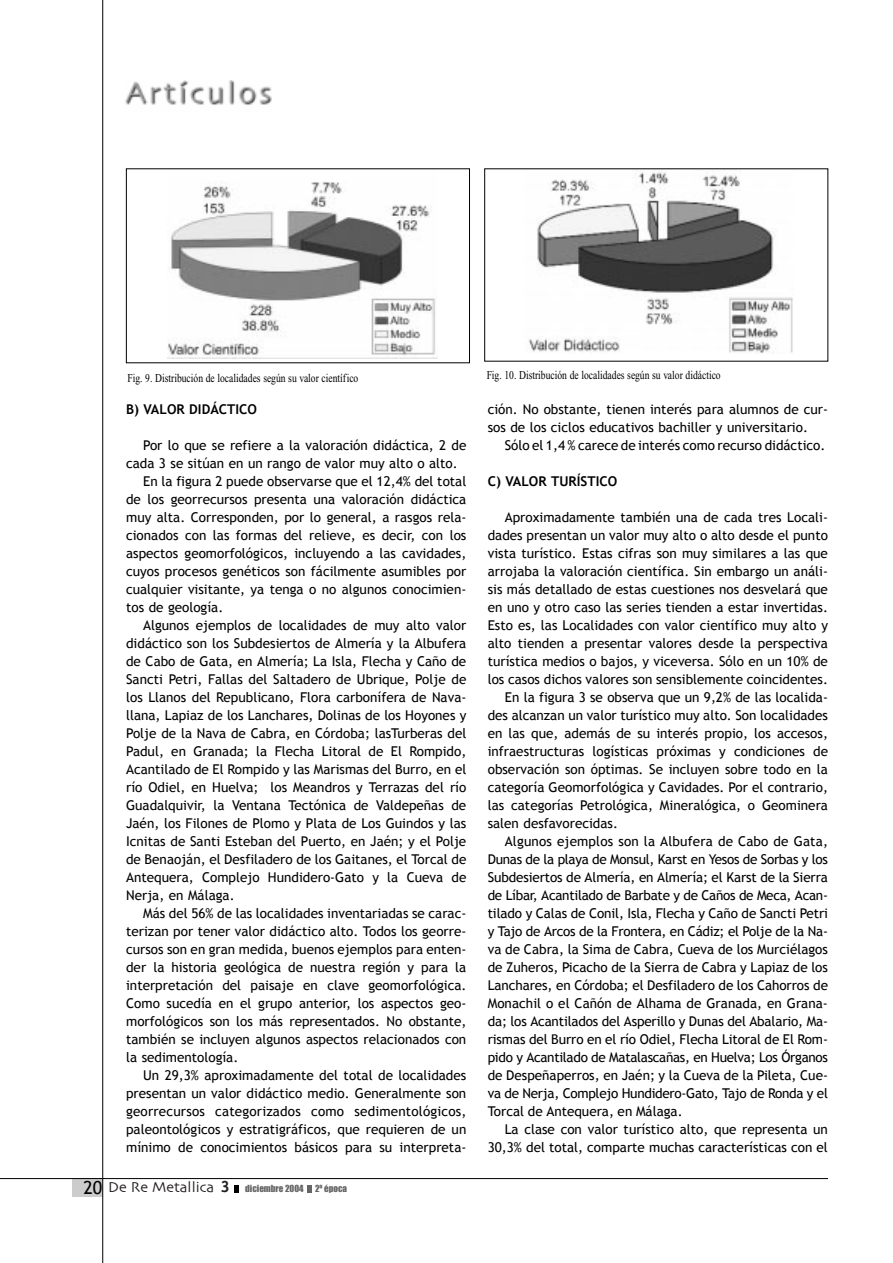
<style>
.page{position:relative;width:893px;height:1263px;background:#fff}
.page>*{position:absolute;margin:0;border:0;box-sizing:border-box;transform-origin:0 0}
.t1{font:18px "Trebuchet MS";color:#000}
.t2{font:15px "Skia";color:#231f20}
.t3{font:13.5px/18px "Trebuchet MS";color:#000}
.t4{font:13.5px "Trebuchet MS";letter-spacing:-.02em;color:#000}
.t5{font:700 13.5px "Trebuchet MS";color:#000}
.t6{font:12px "Times New Roman";color:#000;scale:.8 1}
.t7{font:9px "Impact";color:#666}
.s1{font-family:"Officina Sans";font-weight:700;font-size:16.5px}
.s2{font-family:"Impact";font-size:9px;color:#666}
</style>
<div class="page">
<svg style="left:234px;top:1185px;width:5px;height:7px"></svg>
<svg style="left:307px;top:1185px;width:5px;height:7px"></svg>
<div style="left:72px;top:1179px;width:31px;height:18px;background:#ccc"></div>
<hr style="left:102px;top:0;width:1px;height:1263px;background:#000">
<hr style="left:0;top:1178px;width:828px;height:1px;background:#000">
<img style="left:167px;top:182px;width:270px;height:176px">
<img style="left:528px;top:172px;width:265px;height:182px">
<img style="left:125px;top:81px;width:147px;height:24px">
<p class="t6" style="left:128px;top:373px;width:290px">Fig. 9. Distribución de localidades según su valor científico</p>
<p class="t6" style="left:487px;top:371px;width:294px">Fig. 10. Distribución de localidades según su valor didáctico</p>
<p class="t5" style="left:126px;top:404px;width:132px">B) VALOR DIDÁCTICO</p>
<p class="t3" style="left:143px;top:438px;width:325px">Por lo que se refiere a la valoración didáctica, 2 de</p>
<p class="t3" style="left:126px;top:456px;width:333px">cada 3 se sitúan en un rango de valor muy alto o alto.</p>
<p class="t3" style="left:143px;top:474px;width:325px">En la figura 2 puede observarse que el 12,4% del total</p>
<p class="t3" style="left:126px;top:492px;width:342px">de los georrecursos presenta una valoración didáctica</p>
<p class="t3" style="left:126px;top:510px;width:342px">muy alta. Corresponden, por lo general, a rasgos rela-</p>
<p class="t3" style="left:126px;top:528px;width:342px">cionados con las formas del relieve, es decir, con los</p>
<p class="t3" style="left:126px;top:546px;width:342px">aspectos geomorfológicos, incluyendo a las cavidades,</p>
<p class="t3" style="left:126px;top:564px;width:342px">cuyos procesos genéticos son fácilmente asumibles por</p>
<p class="t3" style="left:126px;top:582px;width:342px">cualquier visitante, ya tenga o no algunos conocimien-</p>
<p class="t3" style="left:126px;top:600px;width:99px">tos de geología.</p>
<p class="t3" style="left:143px;top:618px;width:325px">Algunos ejemplos de localidades de muy alto valor</p>
<p class="t3" style="left:126px;top:636px;width:342px">didáctico son los Subdesiertos de Almería y la Albufera</p>
<p class="t3" style="left:126px;top:654px;width:342px">de Cabo de Gata, en Almería; La Isla, Flecha y Caño de</p>
<p class="t3" style="left:126px;top:672px;width:342px">Sancti Petri, Fallas del Saltadero de Ubrique, Polje de</p>
<p class="t3" style="left:126px;top:690px;width:342px">los Llanos del Republicano, Flora carbonífera de Nava-</p>
<p class="t3" style="left:126px;top:708px;width:342px">llana, Lapiaz de los Lanchares, Dolinas de los Hoyones y</p>
<p class="t3" style="left:126px;top:726px;width:342px">Polje de la Nava de Cabra, en Córdoba; lasTurberas del</p>
<p class="t3" style="left:126px;top:744px;width:342px">Padul, en Granada; la Flecha Litoral de El Rompido,</p>
<p class="t3" style="left:126px;top:762px;width:342px">Acantilado de El Rompido y las Marismas del Burro, en el</p>
<p class="t3" style="left:126px;top:780px;width:342px">río Odiel, en Huelva; los Meandros y Terrazas del río</p>
<p class="t3" style="left:126px;top:798px;width:342px">Guadalquivir, la Ventana Tectónica de Valdepeñas de</p>
<p class="t3" style="left:126px;top:816px;width:342px">Jaén, los Filones de Plomo y Plata de Los Guindos y las</p>
<p class="t3" style="left:126px;top:834px;width:342px">Icnitas de Santi Esteban del Puerto, en Jaén; y el Polje</p>
<p class="t3" style="left:126px;top:852px;width:342px">de Benaoján, el Desfiladero de los Gaitanes, el Torcal de</p>
<p class="t3" style="left:126px;top:870px;width:342px">Antequera, Complejo Hundidero-Gato y la Cueva de</p>
<p class="t3" style="left:126px;top:888px;width:110px">Nerja, en Málaga.</p>
<p class="t3" style="left:143px;top:906px;width:325px">Más del 56% de las localidades inventariadas se carac-</p>
<p class="t3" style="left:126px;top:924px;width:342px">terizan por tener valor didáctico alto. Todos los georre-</p>
<p class="t3" style="left:126px;top:942px;width:342px">cursos son en gran medida, buenos ejemplos para enten-</p>
<p class="t3" style="left:126px;top:960px;width:342px">der la historia geológica de nuestra región y para la</p>
<p class="t3" style="left:126px;top:978px;width:342px">interpretación del paisaje en clave geomorfológica.</p>
<p class="t3" style="left:126px;top:996px;width:342px">Como sucedía en el grupo anterior, los aspectos geo-</p>
<p class="t3" style="left:126px;top:1014px;width:342px">morfológicos son los más representados. No obstante,</p>
<p class="t3" style="left:126px;top:1032px;width:342px">también se incluyen algunos aspectos relacionados con</p>
<p class="t3" style="left:126px;top:1050px;width:114px">la sedimentología.</p>
<p class="t3" style="left:143px;top:1068px;width:325px">Un 29,3% aproximadamente del total de localidades</p>
<p class="t3" style="left:126px;top:1086px;width:342px">presentan un valor didáctico medio. Generalmente son</p>
<p class="t3" style="left:126px;top:1104px;width:342px">georrecursos categorizados como sedimentológicos,</p>
<p class="t3" style="left:126px;top:1122px;width:342px">paleontológicos y estratigráficos, que requieren de un</p>
<p class="t3" style="left:126px;top:1140px;width:342px">mínimo de conocimientos básicos para su interpreta-</p>
<p class="t3" style="left:487px;top:402px;width:342px">ción. No obstante, tienen interés para alumnos de cur&shy;sos de los ciclos educativos bachiller y universitario.</p>
<p class="t3" style="left:504px;top:438px;width:322px">Sólo el 1,4 % carece de interés como recurso didáctico.</p>
<p class="t5" style="left:487px;top:476px;width:131px">C) VALOR TURÍSTICO</p>
<p class="t3" style="left:504px;top:510px;width:325px">Aproximadamente también una de cada tres Locali-</p>
<p class="t3" style="left:487px;top:528px;width:342px">dades presentan un valor muy alto o alto desde el punto</p>
<p class="t3" style="left:487px;top:546px;width:342px">vista turístico. Estas cifras son muy similares a las que</p>
<p class="t3" style="left:487px;top:564px;width:342px">arrojaba la valoración científica. Sin embargo un análi-</p>
<p class="t3" style="left:487px;top:582px;width:342px">sis más detallado de estas cuestiones nos desvelará que</p>
<p class="t3" style="left:487px;top:600px;width:342px">en uno y otro caso las series tienden a estar invertidas.</p>
<p class="t3" style="left:487px;top:618px;width:342px">Esto es, las Localidades con valor científico muy alto y</p>
<p class="t3" style="left:487px;top:636px;width:342px">alto tienden a presentar valores desde la perspectiva</p>
<p class="t3" style="left:487px;top:654px;width:342px">turística medios o bajos, y viceversa. Sólo en un 10% de</p>
<p class="t3" style="left:487px;top:672px;width:342px">los casos dichos valores son sensiblemente coincidentes.</p>
<p class="t3" style="left:504px;top:690px;width:325px">En la figura 3 se observa que un 9,2% de las localida-</p>
<p class="t3" style="left:487px;top:708px;width:342px">des alcanzan un valor turístico muy alto. Son localidades</p>
<p class="t3" style="left:487px;top:726px;width:342px">en las que, además de su interés propio, los accesos,</p>
<p class="t3" style="left:487px;top:744px;width:342px">infraestructuras logísticas próximas y condiciones de</p>
<p class="t3" style="left:487px;top:762px;width:342px">observación son óptimas. Se incluyen sobre todo en la</p>
<p class="t3" style="left:487px;top:780px;width:342px">categoría Geomorfológica y Cavidades. Por el contrario,</p>
<p class="t3" style="left:487px;top:798px;width:342px">las categorías Petrológica, Mineralógica, o Geominera</p>
<p class="t3" style="left:487px;top:816px;width:132px">salen desfavorecidas.</p>
<p class="t3" style="left:504px;top:834px;width:325px">Algunos ejemplos son la Albufera de Cabo de Gata,</p>
<p class="t4" style="left:487px;top:854px;width:342px">Dunas de la playa de Monsul, Karst en Yesos de Sorbas y los</p>
<p class="t3" style="left:487px;top:870px;width:342px">Subdesiertos de Almería, en Almería; el Karst de la Sierra</p>
<p class="t4" style="left:487px;top:890px;width:342px">de Líbar, Acantilado de Barbate y de Caños de Meca, Acan-</p>
<p class="t3" style="left:487px;top:906px;width:342px">tilado y Calas de Conil, Isla, Flecha y Caño de Sancti Petri</p>
<p class="t4" style="left:487px;top:926px;width:342px">y Tajo de Arcos de la Frontera, en Cádiz; el Polje de la Na-</p>
<p class="t3" style="left:487px;top:942px;width:342px">va de Cabra, la Sima de Cabra, Cueva de los Murciélagos</p>
<p class="t3" style="left:487px;top:960px;width:342px">de Zuheros, Picacho de la Sierra de Cabra y Lapiaz de los</p>
<p class="t3" style="left:487px;top:978px;width:342px">Lanchares, en Córdoba; el Desfiladero de los Cahorros de</p>
<p class="t3" style="left:487px;top:996px;width:341px">Monachil o el Cañón de Alhama de Granada, en Grana-</p>
<p class="t3" style="left:487px;top:1014px;width:342px">da; los Acantilados del Asperillo y Dunas del Abalario, Ma-</p>
<p class="t3" style="left:487px;top:1032px;width:342px">rismas del Burro en el río Odiel, Flecha Litoral de El Rom-</p>
<p class="t4" style="left:487px;top:1052px;width:342px">pido y Acantilado de Matalascañas, en Huelva; Los Órganos</p>
<p class="t3" style="left:487px;top:1068px;width:342px">de Despeñaperros, en Jaén; y la Cueva de la Pileta, Cue-</p>
<p class="t4" style="left:487px;top:1088px;width:342px">va de Nerja, Complejo Hundidero-Gato, Tajo de Ronda y el</p>
<p class="t3" style="left:487px;top:1104px;width:196px">Torcal de Antequera, en Málaga.</p>
<p class="t3" style="left:504px;top:1122px;width:325px">La clase con valor turístico alto, que representa un</p>
<p class="t3" style="left:487px;top:1140px;width:342px">30,3% del total, comparte muchas características con el</p>
<h1 class="t1" style="left:83px;top:1181px;width:20px">20</h1>
<p class="t2" style="left:108px;top:1181px;width:197px">De Re Metallica <span class="s1">3</span> <span class="s2">diciembre 2004</span></p>
<p class="t7" style="left:315px;top:1186px;width:34px">2ª época</p>
</div>
